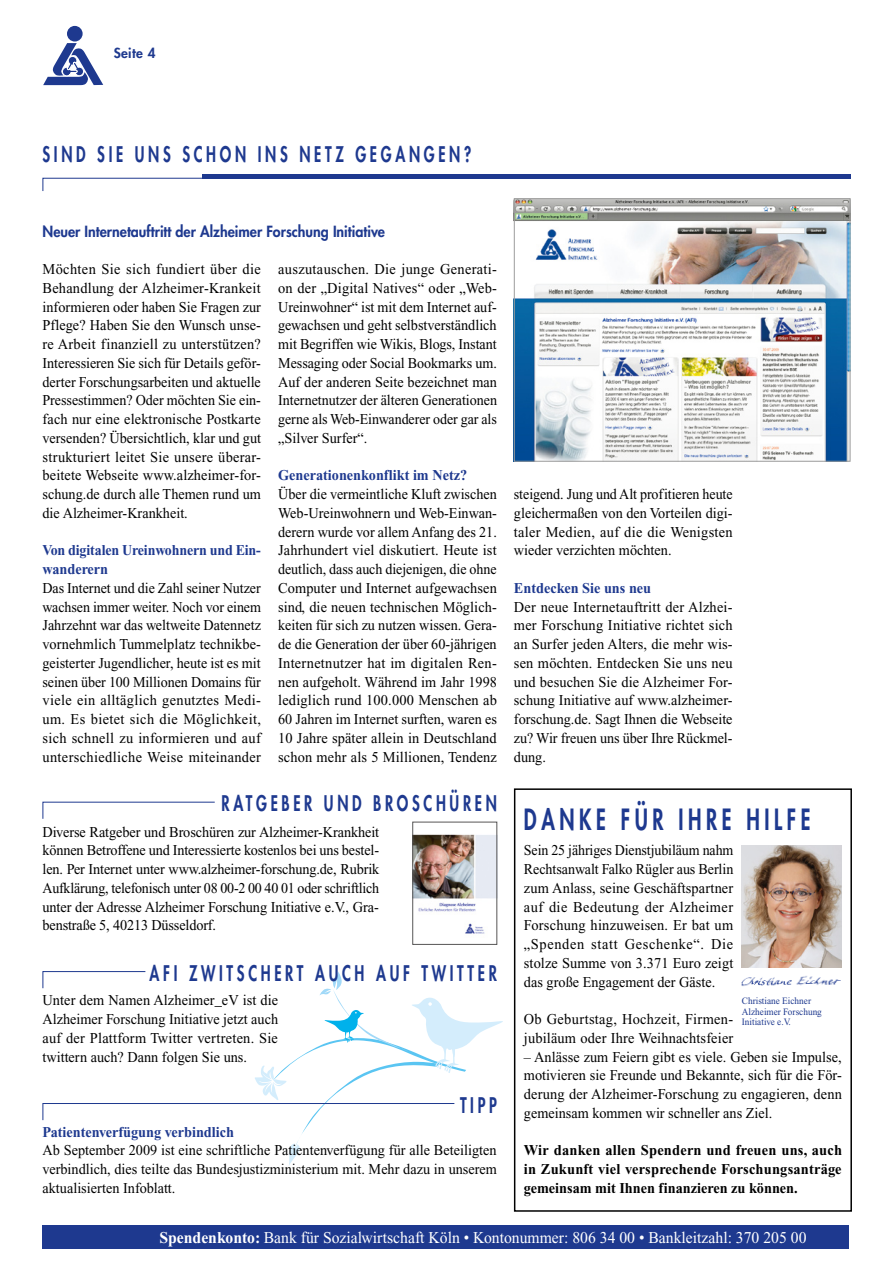
<style>
.page{position:relative;width:893px;height:1263px;background:#fff}
.page>*{position:absolute;margin:0;border:0;box-sizing:border-box;transform-origin:0 0}
.t1{font:800 28.5px "Futura";letter-spacing:.23em;color:#1e398f;scale:.7 1}
.t2{font:800 21px "Futura";letter-spacing:.25em;color:#1e398f;scale:.7 1}
.t3{font:16.5px "Times New Roman";color:#fff;scale:.95 1}
.t4{font:15px/18.8px "Times New Roman";color:#000;text-align:justify;scale:.96 1}
.t5{font:15px/18.8px "Times New Roman";color:#000;text-align:justify;scale:.95 1}
.t6{font:15px/18.8px "Times New Roman";color:#000;text-align:justify;scale:.94 1}
.t7{font:15px/18.8px "Times New Roman";color:#000;text-align:justify;scale:.93 1}
.t8{font:700 15px/18.8px "Times New Roman";color:#000;text-align:justify;scale:.96 1}
.t9{font:700 15px "Times New Roman";color:#1e398f;scale:.95 1}
.t10{font:800 15px "Futura";color:#1e398f;scale:.95 1}
.t11{font:700 15px/18.8px "Times New Roman";color:#1e398f;scale:.93 1}
.t12{font:800 13.5px "Futura";color:#1e398f}
.t13{font:9.75px/10.5px "Times New Roman";color:#1e398f;scale:.95 1}
.s1{font-weight:700}
</style>
<div class="page">
<div style="left:514px;top:788px;width:338px;height:424px;border:2px solid #000"></div>
<div style="left:43px;top:1226px;width:806px;height:23px;background:#1e398f"></div>
<img style="left:741px;top:976px;width:100px;height:10px">
<svg style="left:42px;top:177px;width:160px;height:14px"></svg>
<div style="left:202px;top:174px;width:648px;height:5px;background:#1e398f"></div>
<svg style="left:42px;top:971px;width:461px;height:194px"></svg>
<div style="left:67px;top:26px;width:16px;height:16px;background:#1e398f;border-radius:50%"></div>
<svg style="left:43px;top:43px;width:60px;height:42px"></svg>
<img style="left:742px;top:845px;width:100px;height:123px">
<img style="left:516px;top:200px;width:332px;height:260px">
<div style="left:514px;top:198px;width:336px;height:264px;border:1px solid #9c9c9c"></div>
<svg style="left:42px;top:801px;width:173px;height:18px"></svg>
<img style="left:415px;top:834px;width:80px;height:100px">
<div style="left:413px;top:822px;width:84px;height:122px;border:1px solid #575656"></div>
<p class="t12" style="left:114px;top:44px;width:43px">SEITE 4</p>
<h2 class="t2" style="left:43px;top:140px;width:614px">SIND SIE UNS S CHON INS NETZ GEGANGEN?</h2>
<p class="t10" style="left:43px;top:221px;width:362px">NEUER INTERNETAUFTRITT DER ALZHEIMER FORSCHUNG INITIATIVE</p>
<p class="t4" style="left:43px;top:260px;width:229px">Möchten Sie sich fundiert über die Behandlung der Alzheimer-Krankeit informieren oder haben Sie Fragen zur Pflege? Haben Sie den Wunsch unse&shy;re Arbeit finanziell zu unterstützen?<br>Interessieren Sie sich für Details geför&shy;derter Forschungsarbeiten und aktuelle Pressestimmen? Oder möchten Sie ein&shy;fach nur eine elektronische Postkarte versenden? Übersichtlich, klar und gut strukturiert leitet Sie unsere überar&shy;beitete Webseite www.alzheimer-for&shy;schung.de durch alle Themen rund um die Alzheimer-Krankheit.</p>
<p class="t11" style="left:43px;top:541px;width:236px">Von digitalen Ureinwohnern und Ein&shy;wanderern</p>
<p class="t6" style="left:43px;top:578px;width:234px">Das Internet und die Zahl seiner Nutzer wachsen immer weiter. Noch vor einem Jahrzehnt war das weltweite Datennetz vornehmlich Tummelplatz technikbe&shy;geisterter Jugendlicher, heute ist es mit seinen über 100 Millionen Domains für viele ein alltäglich genutztes Medi&shy;um. Es bietet sich die Möglichkeit, sich schnell zu informieren und auf unterschiedliche Weise miteinander</p>
<p class="t4" style="left:278px;top:260px;width:229px">auszutauschen. Die junge Generati&shy;on der „Digital Natives“ oder „Web-Ureinwohner“ ist mit dem Internet auf&shy;gewachsen und geht selbstverständlich mit Begriffen wie Wikis, Blogs, Instant Messaging oder Social Bookmarks um.<br>Auf der anderen Seite bezeichnet man Internetnutzer der älteren Generationen gerne als Web-Einwanderer oder gar als „Silver Surfer“.</p>
<p class="t9" style="left:278px;top:467px;width:200px">Generationenkonflikt im Netz?</p>
<p class="t5" style="left:278px;top:485px;width:232px">Über die vermeintliche Kluft zwischen Web-Ureinwohnern und Web-Einwan&shy;derern wurde vor allem Anfang des 21.<br>Jahrhundert viel diskutiert. Heute ist deutlich, dass auch diejenigen, die ohne Computer und Internet aufgewachsen sind, die neuen technischen Möglich&shy;keiten für sich zu nutzen wissen. Gera&shy;de die Generation der über 60-jährigen Internetnutzer hat im digitalen Ren&shy;nen aufgeholt. Während im Jahr 1998 lediglich rund 100.000 Menschen ab 60 Jahren im Internet surften, waren es 10 Jahre später allein in Deutschland schon mehr als 5 Millionen, Tendenz</p>
<p class="t6" style="left:514px;top:485px;width:234px">steigend. Jung und Alt profitieren heute gleichermaßen von den Vorteilen digi&shy;taler Medien, auf die die Wenigsten wieder verzichten möchten.</p>
<p class="t9" style="left:514px;top:579px;width:146px">Entdecken Sie uns neu</p>
<p class="t4" style="left:514px;top:597px;width:229px">Der neue Internetauftritt der Alzhei&shy;mer Forschung Initiative richtet sich an Surfer jeden Alters, die mehr wis&shy;sen möchten. Entdecken Sie uns neu und besuchen Sie die Alzheimer For&shy;schung Initiative auf www.alzheimer&shy;forschung.de. Sagt Ihnen die Webseite zu? Wir freuen uns über Ihre Rückmel&shy;dung.</p>
<h2 class="t2" style="left:221px;top:789px;width:395px">RATGEBER UND BROS CHÜREN</h2>
<p class="t5" style="left:43px;top:822px;width:356px">Diverse Ratgeber und Broschüren zur Alzheimer-Krankheit können Betroffene und Interessierte kostenlos bei uns bestel&shy;len. Per Internet unter www.alzheimer-forschung.de, Rubrik Aufklärung, telefonisch unter 08 00-2 00 40 01 oder schriftlich unter der Adresse Alzheimer Forschung Initiative e.V., Gra&shy;benstraße 5, 40213 Düsseldorf.</p>
<h2 class="t2" style="left:150px;top:959px;width:498px">AF I ZWITS CHERT AUCH AUF TWITTER</h2>
<p class="t4" style="left:43px;top:991px;width:247px">Unter dem Namen Alzheimer_eV ist die Alzheimer Forschung Initiative jetzt auch auf der Plattform Twitter vertreten. Sie twittern auch? Dann folgen Sie uns.</p>
<h2 class="t2" style="left:460px;top:1091px;width:54px">TI PP</h2>
<p class="t9" style="left:43px;top:1123px;width:203px">Patientenverfügung verbindlich</p>
<p class="t5" style="left:43px;top:1141px;width:480px">Ab September 2009 ist eine schriftliche Patientenverfügung für alle Beteiligten verbindlich, dies teilte das Bundesjustizministerium mit. Mehr dazu in unserem aktualisierten Infoblatt.</p>
<h1 class="t1" style="left:524px;top:800px;width:411px">DANKE FÜR IHRE HI LFE</h1>
<p class="t7" style="left:524px;top:841px;width:227px">Sein 25 jähriges Dienstjubiläum nahm Rechtsanwalt Falko Rügler aus Berlin zum Anlass, seine Geschäftspartner auf die Bedeutung der Alzheimer Forschung hinzuweisen. Er bat um „Spenden statt Geschenke“. Die stolze Summe von 3.371 Euro zeigt das große Engagement der Gäste.</p>
<p class="t4" style="left:524px;top:1010px;width:220px">Ob Geburtstag, Hochzeit, Firmen&shy;jubiläum oder Ihre Weihnachtsfeier</p>
<p class="t5" style="left:524px;top:1047px;width:336px">– Anlässe zum Feiern gibt es viele. Geben sie Impulse, motivieren sie Freunde und Bekannte, sich für die För&shy;derung der Alzheimer-Forschung zu engagieren, denn gemeinsam kommen wir schneller ans Ziel.</p>
<p class="t8" style="left:524px;top:1141px;width:333px">Wir danken allen Spendern und freuen uns, auch in Zukunft viel versprechende Forschungsanträge gemeinsam mit Ihnen finanzieren zu können.</p>
<p class="t13" style="left:742px;top:995px;width:86px">Christiane Eichner<br>Alzheimer Forschung<br>Initiative e.V.</p>
<p class="t3" style="left:160px;top:1228px;width:682px"><span class="s1">Spendenkonto:</span> Bank für Sozialwirtschaft Köln • Kontonummer: 806 34 00 • Bankleitzahl: 370 205 00</p>
</div>
